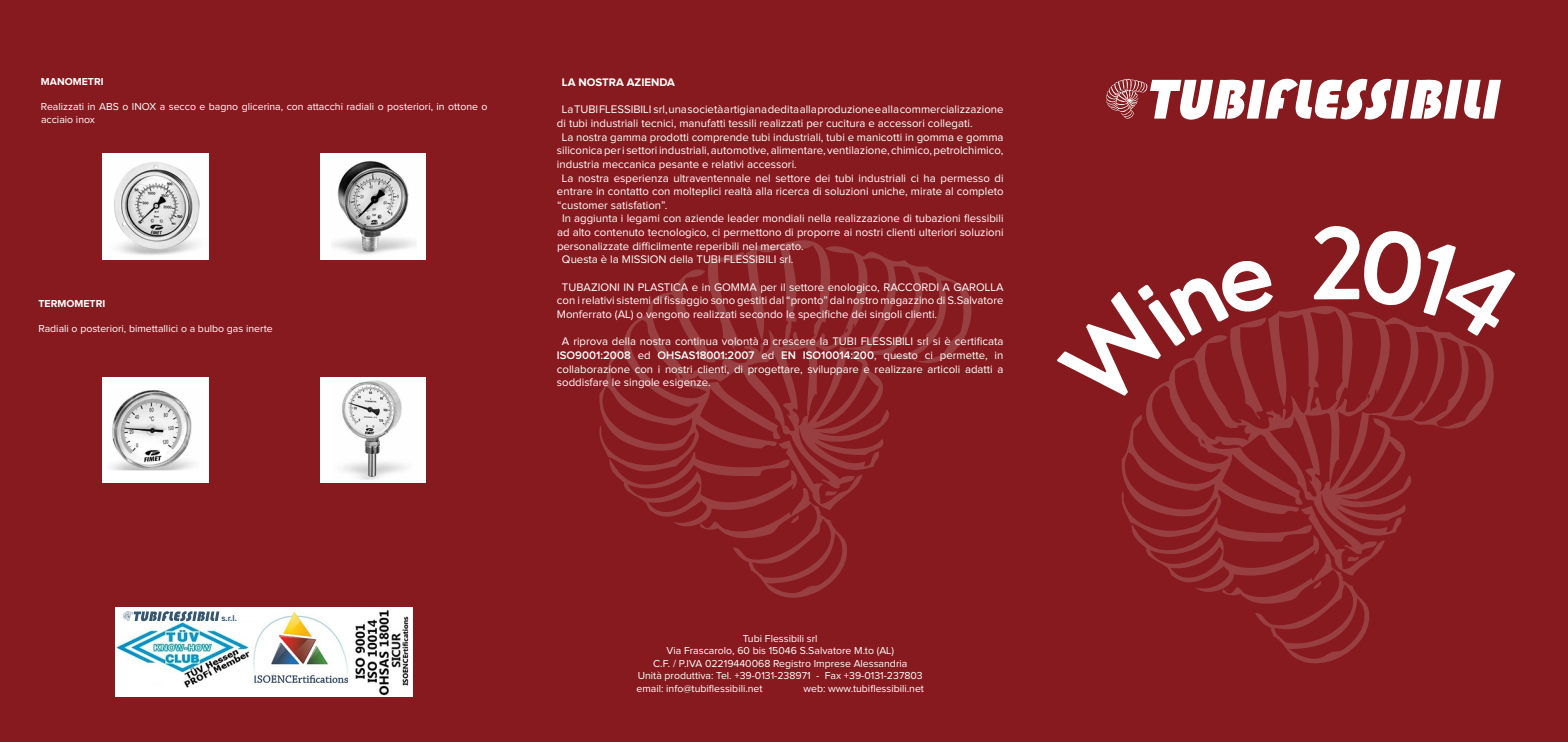
<style>
.page{position:relative;width:1568px;height:742px;background:#871a1e}
.page>*{position:absolute;margin:0;border:0;box-sizing:border-box;transform-origin:0 0}
.t1{font:105px "Enso";color:#fff}
.t2{font:11.38px/13.7px "Proxima Nova";color:#fff;text-align:justify}
.t3{font:700 11.38px "Proxima Nova";color:#fff}
.t4{font:10.5px/12.6px "Proxima Nova";color:#fff}
.t5{font:700 10.5px "Proxima Nova";color:#fff}
.t6{font:700 8.75px "Proxima Nova";color:#355671}
.s1{font-weight:600}
</style>
<div class="page">
<svg style="left:1121px;top:306px;width:373px;height:236px"></svg>
<svg style="left:1131px;top:506px;width:253px;height:158px"></svg>
<svg style="left:1106px;top:78px;width:395px;height:42px"></svg>
<svg style="left:599px;top:240px;width:373px;height:236px"></svg>
<svg style="left:704px;top:252px;width:40px;height:102px"></svg>
<svg style="left:608px;top:440px;width:254px;height:158px"></svg>
<img style="left:103px;top:154px;width:105px;height:105px">
<img style="left:320px;top:154px;width:105px;height:105px">
<img style="left:103px;top:377px;width:105px;height:105px">
<img style="left:320px;top:377px;width:105px;height:105px">
<img style="left:116px;top:608px;width:297px;height:88px">
<svg style="left:122px;top:611px;width:97px;height:11px"></svg>
<svg style="left:1121px;top:306px;width:155px;height:114px"></svg>
<svg style="left:1359px;top:306px;width:135px;height:36px"></svg>
<p class="t5" style="left:41px;top:76px;width:64px">MANOMETRI</p>
<p class="t4" style="left:41px;top:101px;width:448px">Realizzati in ABS o INOX a secco e bagno glicerina, con attacchi radiali o posteriori, in ottone o acciaio inox</p>
<p class="t5" style="left:39px;top:298px;width:68px">TERMOMETRI</p>
<p class="t4" style="left:39px;top:322px;width:236px">Radiali o posteriori, bimettallici o a bulbo gas inerte</p>
<p class="t3" style="left:562px;top:77px;width:114px">LA NOSTRA AZIENDA</p>
<p class="t2" style="left:562px;top:103px;width:443px">LaTUBIFLESSIBILI srl,unasocietàartigianadeditaallaproduzioneeallacommercializzazione</p>
<p class="t2" style="left:557px;top:117px;width:417px">di tubi industriali tecnici, manufatti tessili realizzati per cucitura e accessori collegati.</p>
<p class="t2" style="left:562px;top:130px;width:443px">La nostra gamma prodotti comprende tubi industriali, tubi e manicotti in gomma e gomma</p>
<p class="t2" style="left:557px;top:144px;width:448px">siliconicaperi settori industriali, automotive, alimentare, ventilazione, chimico,petrolchimico,</p>
<p class="t2" style="left:557px;top:158px;width:241px">industria meccanica pesante e relativi accessori.</p>
<p class="t2" style="left:562px;top:171px;width:443px">La nostra esperienza ultraventennale nel settore dei tubi industriali ci ha permesso di</p>
<p class="t2" style="left:557px;top:185px;width:448px">entrare in contatto con molteplici realtà alla ricerca di soluzioni uniche, mirate al completo</p>
<p class="t2" style="left:557px;top:199px;width:112px">“customer satisfation”.</p>
<p class="t2" style="left:562px;top:212px;width:443px">In aggiunta i legami con aziende leader mondiali nella realizzazione di tubazioni flessibili</p>
<p class="t2" style="left:557px;top:226px;width:448px">ad alto contenuto tecnologico, ci permettono di proporre ai nostri clienti ulteriori soluzioni</p>
<p class="t2" style="left:557px;top:240px;width:248px">personalizzate difficilmente reperibili nel mercato.</p>
<p class="t2" style="left:562px;top:253px;width:233px">Questa è la MISSION della TUBI FLESSIBILI srl.</p>
<p class="t2" style="left:557px;top:281px;width:448px;text-indent:5px">TUBAZIONI IN PLASTICA e in GOMMA per il settore enologico, RACCORDI A GAROLLA con i relativi sistemi di fissaggio sono gestiti dal “pronto” dal nostro magazzino di S.Salvatore Monferrato (AL) o vengono realizzati secondo le specifiche dei singoli clienti.</p>
<p class="t2" style="left:557px;top:335px;width:448px;text-indent:5px">A riprova della nostra continua volontà a crescere la TUBI FLESSIBILI srl si è certificata <span class="s1">ISO9001:2008</span> ed <span class="s1">OHSAS18001:2007</span> ed <span class="s1">EN ISO10014:200</span>, questo ci permette, in collaborazione con i nostri clienti, di progettare, sviluppare e realizzare articoli adatti a soddisfare le singole esigenze.</p>
<p class="t6" style="left:221px;top:614px;width:17px">s.r.l.</p>
<p class="t4" style="left:743px;top:632px;width:76px">Tubi Flessibili srl</p>
<p class="t4" style="left:666px;top:644px;width:229px">Via Frascarolo, 60 bis 15046 S.Salvatore M.to (AL)</p>
<p class="t4" style="left:653px;top:657px;width:256px">C.F. / P.IVA 02219440068 Registro Imprese Alessandria</p>
<p class="t4" style="left:638px;top:670px;width:286px">Unità produttiva: Tel. +39-0131-238971 - Fax +39-0131-237803</p>
<p class="t4" style="left:636px;top:682px;width:128px">email: info@tubiflessibili.net</p>
<p class="t4" style="left:803px;top:682px;width:122px">web: www.tubiflessibili.net</p>
<h1 class="t1" style="left:1310px;top:181px;width:57px">2</h1>
</div>
